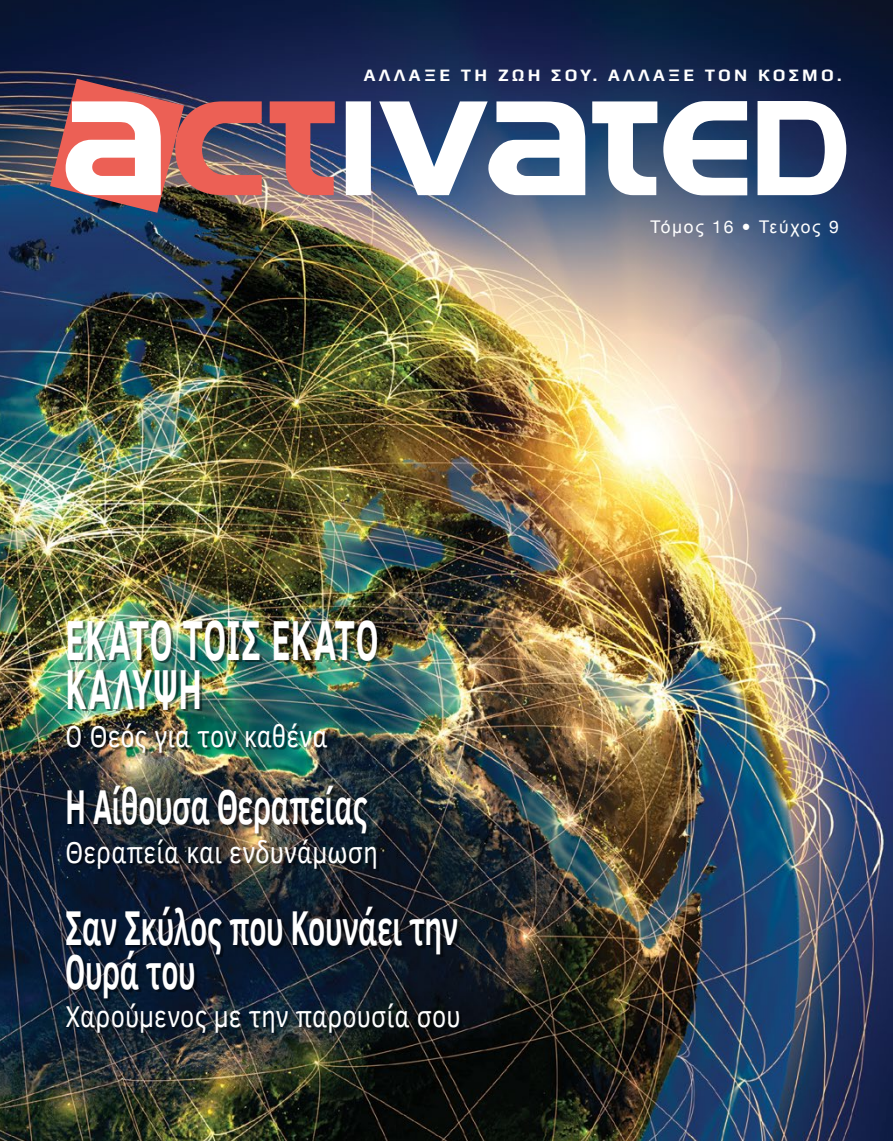
<style>
.page{position:relative;width:893px;height:1141px;background:#fff}
.page>*{position:absolute;margin:0;border:0;box-sizing:border-box;transform-origin:0 0}
.t1{font:700 57.75px/49px "Clear Sans";letter-spacing:.02em;color:#fff;scale:.59 1}
.t2{font:700 50.05px/43.8px "Clear Sans";letter-spacing:-.015em;color:#fff;scale:.59 1}
.t3{font:30.8px "Clear Sans";letter-spacing:.01em;color:#fff;scale:.82 1}
.t4{font:700 17.5px "Play";letter-spacing:.19em;color:#fff}
.t5{font:17.5px "Arial";letter-spacing:.1em;color:#fff}
.s1{font-family:"Helvetica Neue"}
</style>
<div class="page">
<img style="left:0;top:0;width:893px;height:1141px">
<svg style="left:346px;top:101px;width:500px;height:94px"></svg>
<img style="left:50px;top:79px;width:285px;height:134px">
<div style="left:68px;top:622px;width:394px;height:414px;background:#000;opacity:.46"></div>
<p class="t4" style="left:364px;top:65px;width:479px">ΑΛΛΑΞΕ ΤΗ ΖΩΗ ΣΟΥ. ΑΛΛΑΞΕ ΤΟΝ ΚΟΣΜΟ.</p>
<h1 class="t1" style="left:66px;top:613px;width:532px">ΕΚΑΤΟ ΤΟΙΣ ΕΚΑΤΟ<br>ΚΑΛΥΨΗ</h1>
<p class="t3" style="left:66px;top:716px;width:321px">Ο Θεός για τον καθένα</p>
<h2 class="t2" style="left:66px;top:783px;width:514px">Η Αίθουσα Θεραπείας</h2>
<p class="t3" style="left:66px;top:831px;width:382px">Θεραπεία και ενδυνάμωση</p>
<h2 class="t2" style="left:66px;top:904px;width:667px">Σαν Σκύλος που Κουνάει την<br>Ουρά του</h2>
<p class="t3" style="left:66px;top:996px;width:483px">Χαρούμενος με την παρουσία σου</p>
<p class="t5" style="left:650px;top:216px;width:190px">Τόμος <span class="s1">16 •</span> Τεύχος <span class="s1">9</span></p>
</div>
